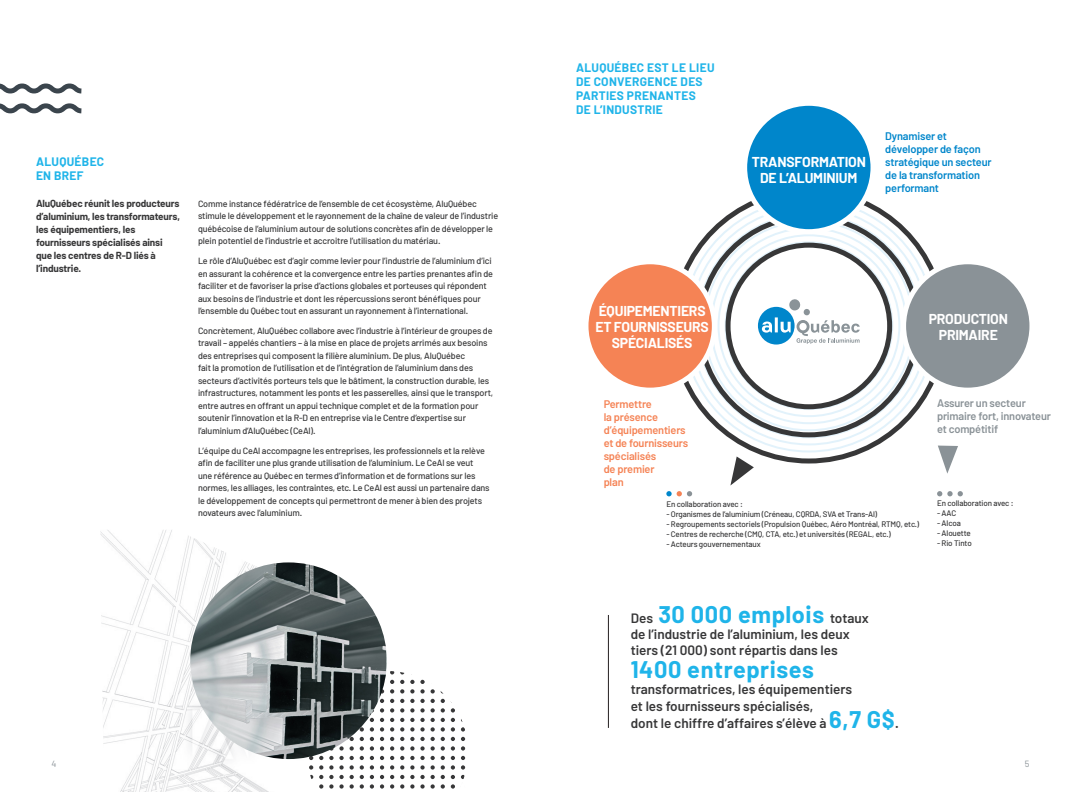
<style>
.page{position:relative;width:1080px;height:792px;background:#fff}
.page>*{position:absolute;margin:0;border:0;box-sizing:border-box;transform-origin:0 0}
.t1{font:700 23.5px "Barlow";letter-spacing:.025em;color:#1fb4e9}
.t2{font:700 14px/16px "Barlow";letter-spacing:-.015em;color:#fff;text-align:center}
.t3{font:600 13.5px/16.7px "Barlow";color:#373738}
.t4{font:700 12px/14px "Barlow";letter-spacing:.025em;color:#1fb4e9}
.t5{font:600 11px/13px "Barlow";letter-spacing:-.015em;color:#0086cb}
.t6{font:600 11px/13px "Barlow";letter-spacing:-.015em;color:#f58355}
.t7{font:600 11px/13px "Barlow";letter-spacing:-.015em;color:#8a9297}
.t8{font:700 10px/13px "Barlow";letter-spacing:-.015em;color:#373738}
.t9{font:500 9px/12.5px "Barlow";letter-spacing:-.015em;color:#373738}
.t10{font:9px "Barlow";color:#8a9297}
.t11{font:500 8px "Barlow";letter-spacing:-.015em;color:#373738}
.s1{font-weight:600;font-size:13.5px;color:#373738}
.s2{font-weight:700;font-size:23.5px;color:#1fb4e9}
</style>
<div class="page">
<img style="left:100px;top:530px;width:286px;height:262px">
<svg style="left:0;top:83px;width:82px;height:31px"></svg>
<svg style="left:307px;top:671px;width:159px;height:121px"></svg>
<img style="left:190px;top:562px;width:197px;height:197px;border-radius:98px">
<svg style="left:684px;top:201px;width:250px;height:252px"></svg>
<svg style="left:937px;top:491px;width:26px;height:5px"></svg>
<svg style="left:938px;top:446px;width:20px;height:28px"></svg>
<svg style="left:730px;top:456px;width:24px;height:30px"></svg>
<svg style="left:666px;top:491px;width:26px;height:5px"></svg>
<svg style="left:758px;top:299px;width:102px;height:46px"></svg>
<div style="left:904px;top:262px;width:128px;height:128px;background:#8a9297;border-radius:50%"></div>
<div style="left:901px;top:259px;width:133px;height:134px;border:5px solid #fff;border-radius:50%"></div>
<div style="left:586px;top:262px;width:128px;height:128px;background:#f58355;border-radius:50%"></div>
<div style="left:583px;top:259px;width:134px;height:134px;border:5px solid #fff;border-radius:50%"></div>
<div style="left:745px;top:103px;width:128px;height:129px;background:#0086cb;border-radius:50%"></div>
<div style="left:742px;top:101px;width:134px;height:133px;border:5px solid #fff;border-radius:50%"></div>
<hr style="left:608px;top:615px;width:1px;height:113px;background:#231f20">
<div style="left:726px;top:243px;width:166px;height:166px;border:5px solid #373738;border-radius:50%"></div>
<p class="t4" style="left:36px;top:155px;width:70px">ALUQUÉBEC<br>EN BREF</p>
<p class="t8" style="left:36px;top:197px;width:145px">AluQuébec réunit les producteurs d’aluminium, les transformateurs, les équipementiers, les fournisseurs spécialisés ainsi que les centres de R-D liés à l’industrie.</p>
<p class="t9" style="left:198px;top:197px;width:302px">Comme instance fédératrice de l’ensemble de cet écosystème, AluQuébec stimule le développement et le rayonnement de la chaîne de valeur de l’industrie québécoise de l’aluminium autour de solutions concrètes afin de développer le plein potentiel de l’industrie et accroitre l’utilisation du matériau.</p>
<p class="t9" style="left:198px;top:254px;width:297px">Le rôle d’AluQuébec est d’agir comme levier pour l’industrie de l’aluminium d’ici en assurant la cohérence et la convergence entre les parties prenantes afin de faciliter et de favoriser la prise d’actions globales et porteuses qui répondent aux besoins de l’industrie et dont les répercussions seront bénéfiques pour l’ensemble du Québec tout en assurant un rayonnement à l’international.</p>
<p class="t9" style="left:198px;top:324px;width:297px">Concrètement, AluQuébec collabore avec l’industrie à l’intérieur de groupes de travail – appelés chantiers – à la mise en place de projets arrimés aux besoins des entreprises qui composent la filière aluminium. De plus, AluQuébec<br>fait la promotion de l’utilisation et de l’intégration de l’aluminium dans des secteurs d’activités porteurs tels que le bâtiment, la construction durable, les infrastructures, notamment les ponts et les passerelles, ainsi que le transport, entre autres en offrant un appui technique complet et de la formation pour soutenir l’innovation et la R-D en entreprise via le Centre d’expertise sur l’aluminium d’AluQuébec (CeAl).</p>
<p class="t9" style="left:198px;top:444px;width:293px">L’équipe du CeAl accompagne les entreprises, les professionnels et la relève afin de faciliter une plus grande utilisation de l’aluminium. Le CeAl se veut une référence au Québec en termes d’information et de formations sur les normes, les alliages, les contraintes, etc. Le CeAl est aussi un partenaire dans le développement de concepts qui permettront de mener à bien des projets novateurs avec l’aluminium.</p>
<p class="t4" style="left:576px;top:61px;width:140px">ALUQUÉBEC EST LE LIEU<br>DE CONVERGENCE DES<br>PARTIES PRENANTES<br>DE L’INDUSTRIE</p>
<p class="t2" style="left:752px;top:153px;width:116px">TRANSFORMATION<br>DE L’ALUMINIUM</p>
<p class="t5" style="left:885px;top:129px;width:108px">Dynamiser et développer de façon stratégique un secteur de la transformation performant</p>
<p class="t2" style="left:595px;top:303px;width:115px">ÉQUIPEMENTIERS<br>ET FOURNISSEURS<br>SPÉCIALISÉS</p>
<p class="t6" style="left:604px;top:397px;width:86px">Permettre<br>la présence d’équipementiers et de fournisseurs spécialisés<br>de premier<br>plan</p>
<p class="t2" style="left:929px;top:311px;width:81px">PRODUCTION<br>PRIMAIRE</p>
<p class="t7" style="left:937px;top:396px;width:115px">Assurer un secteur primaire fort, innovateur et compétitif</p>
<p class="t11" style="left:666px;top:500px;width:78px">En collaboration avec :</p>
<p class="t11" style="left:666px;top:510px;width:212px">- Organismes de l’aluminium (Créneau, CQRDA, SVA et Trans-Al)</p>
<p class="t11" style="left:666px;top:520px;width:254px">- Regroupements sectoriels (Propulsion Québec, Aéro Montréal, RTMQ, etc.)</p>
<p class="t11" style="left:666px;top:530px;width:226px">- Centres de recherche (CMQ, CTA, etc.) et universités (REGAL, etc.)</p>
<p class="t11" style="left:666px;top:540px;width:96px">- Acteurs gouvernementaux</p>
<p class="t11" style="left:937px;top:499px;width:78px">En collaboration avec :</p>
<p class="t11" style="left:937px;top:509px;width:21px">- AAC</p>
<p class="t11" style="left:937px;top:519px;width:25px">- Alcoa</p>
<p class="t11" style="left:937px;top:529px;width:35px">- Alouette</p>
<p class="t11" style="left:937px;top:539px;width:36px">- Rio Tinto</p>
<p class="t1" style="left:631px;top:599px;width:240px"><span class="s1">Des</span> 30 000 emplois <span class="s1">totaux</span></p>
<p class="t3" style="left:631px;top:626px;width:221px;line-height:16.2px">de l’industrie de l’aluminium, les deux tiers (21 000) sont répartis dans les</p>
<p class="t1" style="left:631px;top:655px;width:185px">1400 entreprises</p>
<p class="t3" style="left:631px;top:681px;width:270px">transformatrices, les équipementiers<br>et les fournisseurs spécialisés,<br>dont le chiffre d’affaires s’élève à <span class="s2">6,7 G$</span>.</p>
<p class="t10" style="left:51px;top:758px;width:6px">4</p>
<p class="t10" style="left:1025px;top:758px;width:6px">5</p>
</div>
